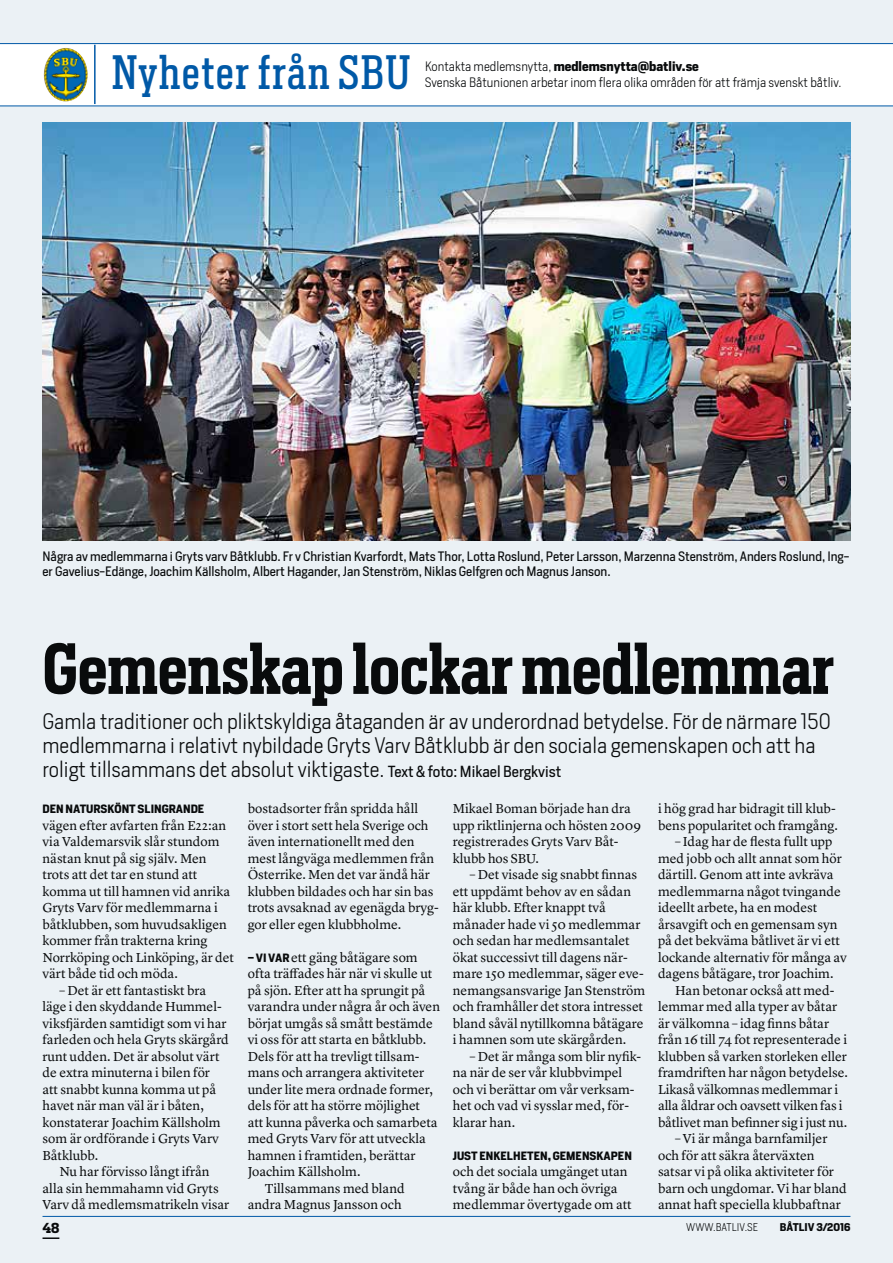
<style>
.page{position:relative;width:893px;height:1263px;background:#ebf1f5}
.page>*{position:absolute;margin:0;border:0;box-sizing:border-box;transform-origin:0 0}
.t1{font:600 67.5px "Heron Serif Cond";color:#090b0c}
.t2{font:45px "Heron Serif Cond";letter-spacing:.04em;color:#0059a7}
.t3{font:300 21px/24px "Heron Sans";color:#090b0c}
.t4{font:13.5px/16.5px "Lyon Text";color:#090b0c}
.t5{font:700 13.5px "Heron Serif";color:#090b0c}
.t6{font:12.75px/15px "Heron Sans";color:#090b0c}
.t7{font:300 12.75px/16.5px "Heron Sans";color:#090b0c}
.t8{font:700 11.25px "Heron Sans";color:#090b0c}
.t9{font:300 10.5px "Heron Sans";color:#090b0c}
.t10{font:700 10.5px "Heron Sans";color:#090b0c}
.s1{font-weight:700}
.s2{font-weight:400;font-size:15px}
.s3{font-family:"Heron Sans";font-weight:700;font-size:11.25px}
</style>
<div class="page">
<div style="left:0;top:43px;width:893px;height:63px;background:#fff"></div>
<hr style="left:94px;top:45px;width:2px;height:59px;background:#0059a7">
<img style="left:44px;top:48px;width:44px;height:53px">
<hr style="left:43px;top:1216px;width:807px;height:1px;background:#0059a7">
<svg style="left:43px;top:1237px;width:16px;height:2px"></svg>
<img style="left:43px;top:122px;width:807px;height:419px">
<h2 class="t2" style="left:112px;top:44px;width:300px">Nyheter från SBU</h2>
<p class="t7" style="left:425px;top:57px;width:418px">Kontakta medlemsnytta, <span class="s1">medlemsnytta@batliv.se<br></span>Svenska Båtunionen arbetar inom flera olika områden för att främja svenskt båtliv.</p>
<p class="t6" style="left:43px;top:548px;width:808px">Några av medlemmarna i Gryts varv Båtklubb. Fr v Christian Kvarfordt, Mats Thor, Lotta Roslund, Peter Larsson, Marzenna Stenström, Anders Roslund, Ing&shy;er Gavelius-Edänge, Joachim Källsholm, Albert Hagander, Jan Stenström, Niklas Gelfgren och Magnus Janson.</p>
<h1 class="t1" style="left:43px;top:625px;width:793px">Gemenskap lockar medlemmar</h1>
<p class="t3" style="left:43px;top:709px;width:790px">Gamla traditioner och pliktskyldiga åtaganden är av underordnad betydelse. För de närmare 150 medlemmarna i relativt nybildade Gryts Varv Båtklubb är den sociala gemenskapen och att ha roligt tillsammans det absolut viktigaste. <span class="s2">Text &amp; foto: Mikael Bergkvist</span></p>
<p class="t8" style="left:43px;top:801px;width:163px">DEN NATURSKÖNT SLINGRANDE</p>
<p class="t4" style="left:43px;top:816px;width:193px">vägen efter avfarten från E22:an via Valdemarsvik slår stundom nästan knut på sig själv. Men trots att det tar en stund att komma ut till hamnen vid anrika<br>Gryts Varv för medlemmarna i båtklubben, som huvudsakligen kommer från trakterna kring<br>Norrköping och Linköping, är det värt både tid och möda.</p>
<p class="t4" style="left:43px;top:981px;width:188px;text-indent:17px">– Det är ett fantastiskt bra läge i den skyddande Hummel&shy;viksfjärden samtidigt som vi har farleden och hela Gryts skärgård runt udden. Det är absolut värt de extra minuterna i bilen för att snabbt kunna komma ut på havet när man väl är i båten, konstaterar Joachim Källsholm som är ordförande i Gryts Varv<br>Båtklubb.</p>
<p class="t4" style="left:43px;top:1162px;width:188px;text-indent:17px">Nu har förvisso långt ifrån alla sin hemmahamn vid Gryts<br>Varv då medlemsmatrikeln visar</p>
<p class="t4" style="left:248px;top:799px;width:192px">bostadsorter från spridda håll över i stort sett hela Sverige och även internationellt med den mest långväga medlemmen från<br>Österrike. Men det var ändå här klubben bildades och har sin bas trots avsaknad av egenägda bryg&shy;gor eller egen klubbholme.</p>
<p class="t4" style="left:248px;top:948px;width:171px"><span class="s3">– VI VAR</span> ett gäng båtägare som</p>
<p class="t4" style="left:248px;top:964px;width:186px">ofta träffades här när vi skulle ut</p>
<p class="t4" style="left:248px;top:981px;width:179px">på sjön. Efter att ha sprungit på</p>
<p class="t4" style="left:248px;top:997px;width:194px">varandra under några år och även</p>
<p class="t4" style="left:248px;top:1014px;width:187px">börjat umgås så smått bestämde</p>
<p class="t4" style="left:248px;top:1030px;width:180px">vi oss för att starta en båtklubb.</p>
<p class="t4" style="left:248px;top:1047px;width:173px">Dels för att ha trevligt tillsam-</p>
<p class="t4" style="left:248px;top:1063px;width:178px">mans och arrangera aktiviteter</p>
<p class="t4" style="left:248px;top:1080px;width:187px">under lite mera ordnade former,</p>
<p class="t4" style="left:248px;top:1096px;width:174px">dels för att ha större möjlighet</p>
<p class="t4" style="left:248px;top:1113px;width:191px">att kunna påverka och samarbeta</p>
<p class="t4" style="left:248px;top:1129px;width:180px">med Gryts Varv för att utveckla</p>
<p class="t4" style="left:248px;top:1146px;width:169px">hamnen i framtiden, berättar</p>
<p class="t4" style="left:248px;top:1162px;width:114px">Joachim Källsholm.</p>
<p class="t4" style="left:265px;top:1179px;width:142px">Tillsammans med bland</p>
<p class="t4" style="left:248px;top:1195px;width:155px">andra Magnus Jansson och</p>
<p class="t4" style="left:453px;top:799px;width:190px">Mikael Boman började han dra upp riktlinjerna och hösten 2009 registrerades Gryts Varv Båt&shy;klubb hos SBU.</p>
<p class="t4" style="left:453px;top:865px;width:194px;text-indent:17px">– Det visade sig snabbt finnas ett uppdämt behov av en sådan här klubb. Efter knappt två månader hade vi 50 medlemmar och sedan har medlemsantalet ökat successivt till dagens när&shy;mare 150 medlemmar, säger eve&shy;nemangsansvarige Jan Stenström och framhåller det stora intresset bland såväl nytillkomna båtägare i hamnen som ute skärgården.</p>
<p class="t4" style="left:453px;top:1047px;width:190px;text-indent:17px">– Det är många som blir nyfik&shy;na när de ser vår klubbvimpel och vi berättar om vår verksam&shy;het och vad vi sysslar med, för&shy;klarar han.</p>
<p class="t8" style="left:453px;top:1148px;width:181px">JUST ENKELHETEN, GEMENSKAPEN</p>
<p class="t4" style="left:453px;top:1162px;width:180px">och det sociala umgänget utan tvång är både han och övriga medlemmar övertygade om att</p>
<p class="t4" style="left:658px;top:799px;width:181px">i hög grad har bidragit till klub&shy;bens popularitet och framgång.</p>
<p class="t4" style="left:675px;top:832px;width:159px">– Idag har de flesta fullt upp</p>
<p class="t4" style="left:658px;top:849px;width:185px">med jobb och allt annat som hör</p>
<p class="t4" style="left:658px;top:865px;width:177px">därtill. Genom att inte avkräva</p>
<p class="t4" style="left:658px;top:882px;width:184px">medlemmarna något tvingande</p>
<p class="t4" style="left:658px;top:898px;width:161px">ideellt arbete, ha en modest</p>
<p class="t4" style="left:658px;top:915px;width:181px">årsavgift och en gemensam syn</p>
<p class="t4" style="left:658px;top:931px;width:184px">på det bekväma båtlivet är vi ett</p>
<p class="t4" style="left:658px;top:948px;width:190px">lockande alternativ för många av</p>
<p class="t4" style="left:658px;top:964px;width:177px">dagens båtägare, tror Joachim.</p>
<p class="t4" style="left:675px;top:981px;width:161px">Han betonar också att med-</p>
<p class="t4" style="left:658px;top:997px;width:181px">lemmar med alla typer av båtar</p>
<p class="t4" style="left:658px;top:1014px;width:173px">är välkomna – idag finns båtar</p>
<p class="t4" style="left:658px;top:1030px;width:191px">från 16 till 74 fot representerade i</p>
<p class="t4" style="left:658px;top:1047px;width:190px">klubben så varken storleken eller</p>
<p class="t4" style="left:658px;top:1063px;width:191px">framdriften har någon betydelse.</p>
<p class="t4" style="left:658px;top:1080px;width:182px">Likaså välkomnas medlemmar i</p>
<p class="t4" style="left:658px;top:1096px;width:186px">alla åldrar och oavsett vilken fas i</p>
<p class="t4" style="left:658px;top:1113px;width:191px">båtlivet man befinner sig i just nu.</p>
<p class="t4" style="left:658px;top:1129px;width:190px;text-indent:17px">– Vi är många barnfamiljer och för att säkra återväxten satsar vi på olika aktiviteter för barn och ungdomar. Vi har bland annat haft speciella klubbaftnar</p>
<p class="t5" style="left:43px;top:1219px;width:18px">48</p>
<p class="t9" style="left:686px;top:1220px;width:73px">WWW.BATLIV.SE</p>
<p class="t10" style="left:780px;top:1220px;width:72px">BÅTLIV 3/2016</p>
</div>
